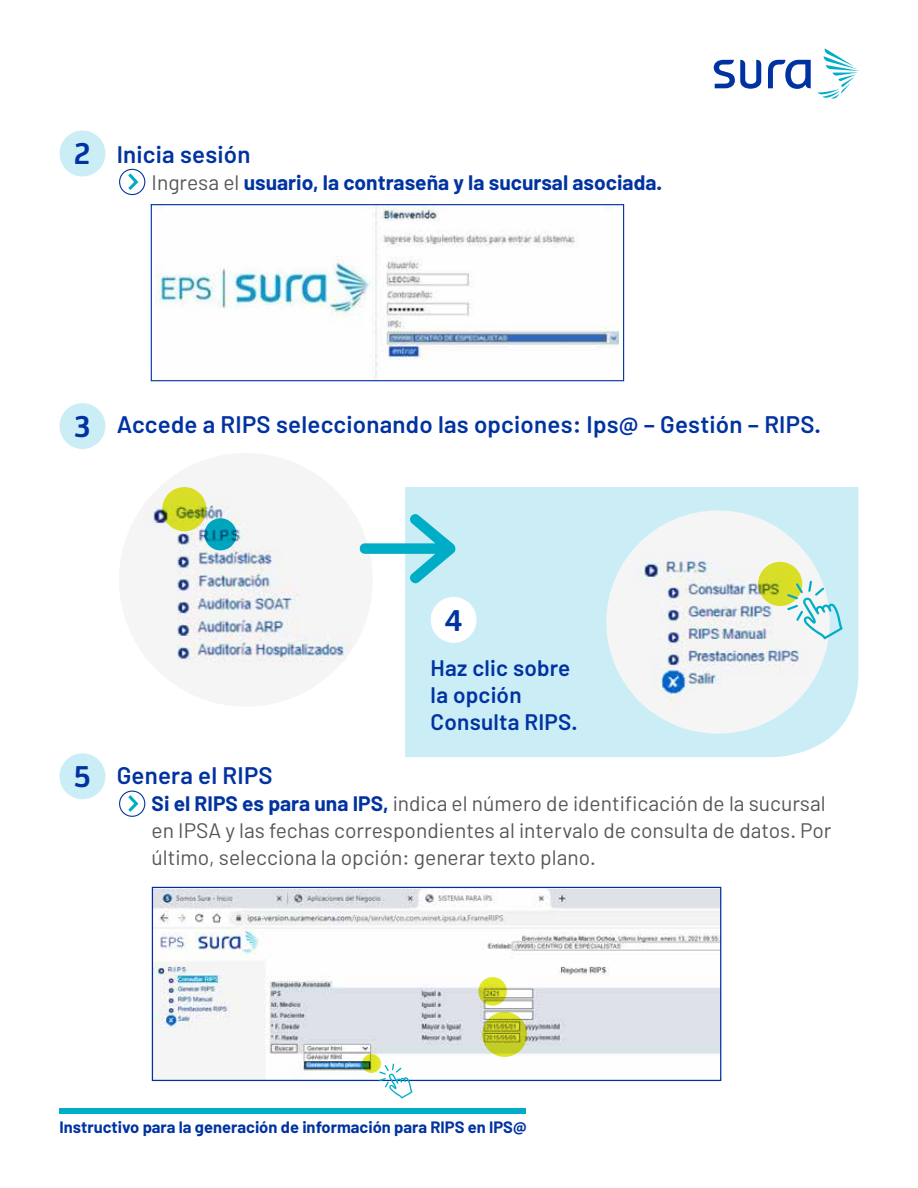
<style>
.page{position:relative;width:918px;height:1188px;background:#fff}
.page>*{position:absolute;margin:0;border:0;box-sizing:border-box;transform-origin:0 0}
.t1{font:700 32.25px "FS Joey";color:#0033a1}
.t2{font:600 24px "Barlow";letter-spacing:.01em;color:#0033a1}
.t3{font:600 22.5px/27px "Barlow";letter-spacing:.01em;color:#0033a1}
.t4{font:21px/27px "Barlow";color:#575756}
.t5{font:700 21px "Barlow";color:#0033a1}
.t6{font:700 16.5px "Barlow";color:#0033a1}
.s1{font-weight:400;color:#575756}
.s2{font-weight:700;color:#0033a1}
</style>
<div class="page">
<div style="left:60px;top:131px;width:45px;height:45px;background:#caedf6;border-radius:50%"></div>
<div style="left:60px;top:753px;width:45px;height:46px;background:#caedf6;border-radius:50%"></div>
<div style="left:60px;top:403px;width:45px;height:46px;background:#caedf6;border-radius:50%"></div>
<svg style="left:120px;top:169px;width:25px;height:26px"></svg>
<div style="left:119px;top:169px;width:26px;height:26px;border:1px solid #0033a1;border-radius:50%"></div>
<svg style="left:125px;top:170px;width:16px;height:23px"></svg>
<svg style="left:120px;top:791px;width:25px;height:25px"></svg>
<div style="left:119px;top:791px;width:26px;height:26px;border:1px solid #0033a1;border-radius:50%"></div>
<svg style="left:125px;top:792px;width:16px;height:23px"></svg>
<img style="left:154px;top:890px;width:565px;height:188px">
<div style="left:152px;top:887px;width:569px;height:194px;border:1px solid #0033a1"></div>
<svg style="left:478px;top:977px;width:29px;height:29px"></svg>
<svg style="left:482px;top:1012px;width:45px;height:45px;background:#bac125"></svg>
<svg style="left:362px;top:1054px;width:19px;height:19px"></svg>
<svg style="left:818px;top:48px;width:40px;height:51px"></svg>
<svg style="left:714px;top:60px;width:47px;height:29px"></svg>
<svg style="left:768px;top:60px;width:43px;height:29px"></svg>
<div style="left:60px;top:1108px;width:466px;height:5px;background:#00adc7"></div>
<div style="left:405px;top:487px;width:453px;height:270px;background:#caedf6"></div>
<div style="left:119px;top:453px;width:254px;height:254px;background:#f5f5f5;border-radius:50%"></div>
<img style="left:144px;top:498px;width:207px;height:164px">
<div style="left:606px;top:510px;width:224px;height:224px;background:#f5f5f5;border-radius:50%"></div>
<img style="left:635px;top:554px;width:195px;height:159px">
<img style="left:155px;top:206px;width:464px;height:173px">
<div style="left:151px;top:204px;width:473px;height:177px;border:1px solid #0033a1"></div>
<div style="left:431px;top:597px;width:46px;height:46px;background:#fff;border-radius:50%"></div>
<svg style="left:359px;top:513px;width:97px;height:72px"></svg>
<svg style="left:162px;top:487px;width:44px;height:44px;background:#c6ce27"></svg>
<svg style="left:758px;top:562px;width:44px;height:44px"></svg>
<svg style="left:204px;top:518px;width:33px;height:32px"></svg>
<svg style="left:787px;top:581px;width:56px;height:58px"></svg>
<svg style="left:379px;top:1064px;width:34px;height:35px"></svg>
<h1 class="t1" style="left:74px;top:129px;width:19px">2</h1>
<p class="t2" style="left:117px;top:140px;width:135px">Inicia sesión</p>
<p class="t5" style="left:152px;top:169px;width:512px"><span class="s1">Ingresa el</span> usuario, la contraseña y la sucursal asociada.</p>
<h1 class="t1" style="left:74px;top:402px;width:19px">3</h1>
<p class="t2" style="left:117px;top:410px;width:706px">Accede a RIPS seleccionando las opciones: Ips@ – Gestión – RIPS.</p>
<h1 class="t1" style="left:74px;top:752px;width:19px">5</h1>
<h1 class="t1" style="left:445px;top:596px;width:19px">4</h1>
<p class="t2" style="left:117px;top:761px;width:158px">Genera el RIPS</p>
<p class="t3" style="left:431px;top:654px;width:148px">Haz clic sobre la opción<br>Consulta RIPS.</p>
<p class="t4" style="left:152px;top:789px;width:681px"><span class="s2">Si el RIPS es para una IPS,</span> indica el número de identificación de la sucursal en IPSA y las fechas correspondientes al intervalo de consulta de datos. Por último, selecciona la opción: generar texto plano.</p>
<p class="t6" style="left:60px;top:1117px;width:469px">Instructivo para la generación de información para RIPS en IPS@</p>
</div>
